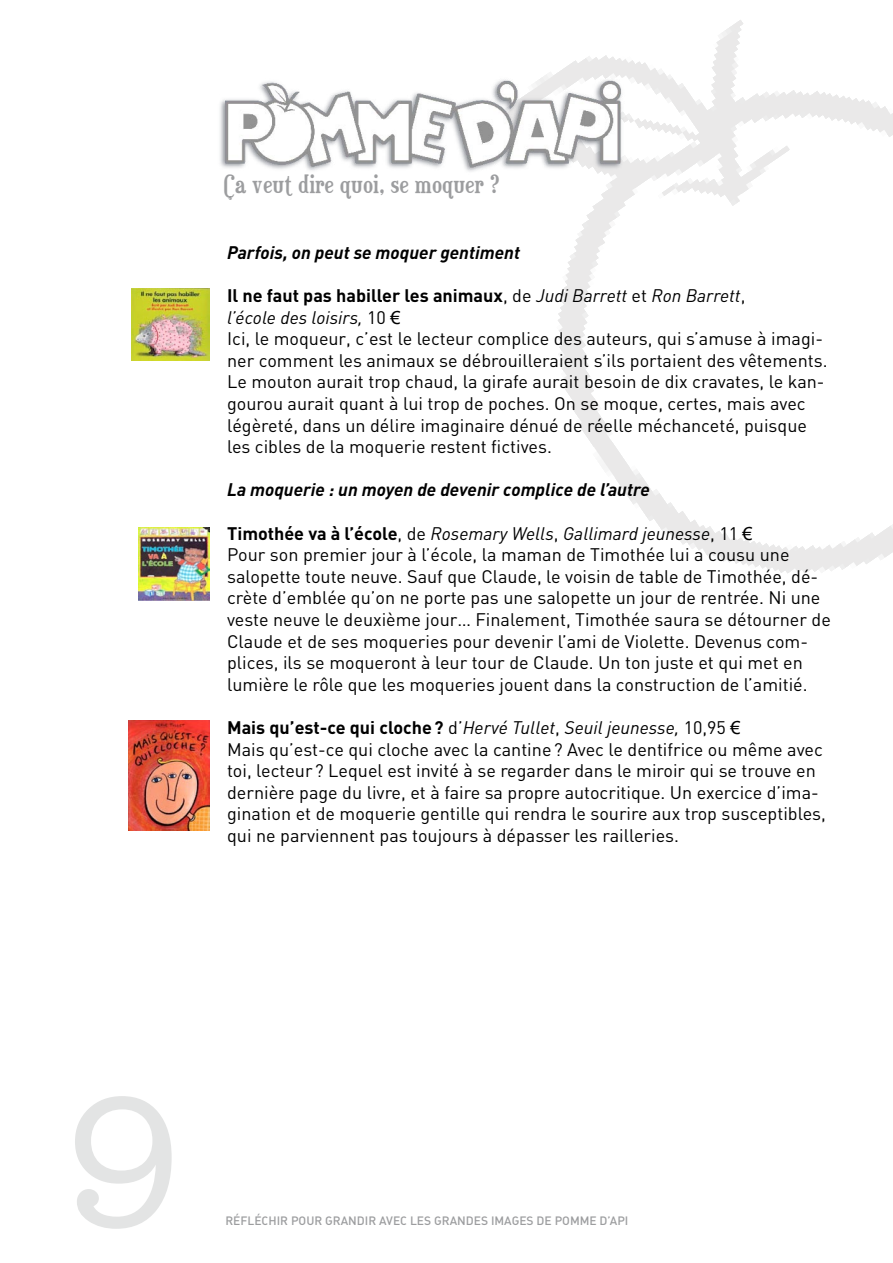
<style>
.page{position:relative;width:893px;height:1263px;background:#fff}
.page>*{position:absolute;margin:0;border:0;box-sizing:border-box;transform-origin:0 0}
.t1{font:700 27px "Euphorigenic";color:#9c9d9f}
.t2{font:18px/21.6px "DIN";color:#000}
.t3{font:italic 700 18px "DIN";color:#000}
.t4{font:12px "DIN Medium Alternate";color:#9c9d9f}
.s1{font-weight:700}
.s2{font-style:italic}
.s3{font-family:"Arial"}
</style>
<div class="page">
<img style="left:558px;top:20px;width:335px;height:554px">
<img style="left:220px;top:64px;width:439px;height:126px">
<img style="left:132px;top:288px;width:78px;height:72px">
<img style="left:128px;top:720px;width:82px;height:110px">
<img style="left:139px;top:527px;width:71px;height:73px">
<h1 class="t1" style="left:224px;top:172px;width:277px">ça veut dire quoi, se moquer ?</h1>
<p class="t3" style="left:227px;top:241px;width:294px">Parfois, on peut se moquer gentiment</p>
<p class="t2" style="left:227px;top:284px;width:602px"><span class="s1">Il ne faut pas habiller les animaux</span>, de <span class="s2">Judi Barrett</span> et <span class="s2">Ron Barrett</span>,<br><span class="s2">l’école des loisirs,</span> 10 <span class="s3">€<br></span>Ici, le moqueur, c’est le lecteur complice des auteurs, qui s’amuse à imagi&shy;ner comment les animaux se débrouilleraient s’ils portaient des vêtements.<br>Le mouton aurait trop chaud, la girafe aurait besoin de dix cravates, le kan&shy;gourou aurait quant à lui trop de poches. On se moque, certes, mais avec légèreté, dans un délire imaginaire dénué de réelle méchanceté, puisque les cibles de la moquerie restent fictives.</p>
<p class="t3" style="left:227px;top:478px;width:424px">La moquerie : un moyen de devenir complice de l’autre</p>
<p class="t2" style="left:227px;top:522px;width:605px"><span class="s1">Timothée va à l’école</span>, de <span class="s2">Rosemary Wells</span>, <span class="s2">Gallimard jeunesse</span>, 11 <span class="s3">€<br></span>Pour son premier jour à l’école, la maman de Timothée lui a cousu une salopette toute neuve. Sauf que Claude, le voisin de table de Timothée, dé&shy;crète d’emblée qu’on ne porte pas une salopette un jour de rentrée. Ni une veste neuve le deuxième jour… Finalement, Timothée saura se détourner de Claude et de ses moqueries pour devenir l’ami de Violette. Devenus com&shy;plices, ils se moqueront à leur tour de Claude. Un ton juste et qui met en lumière le rôle que les moqueries jouent dans la construction de l’amitié.</p>
<p class="t2" style="left:227px;top:716px;width:600px"><span class="s1">Mais qu’est-ce qui cloche?</span> d’<span class="s2">Hervé Tullet</span>, <span class="s2">Seuil jeunesse,</span> 10,95 <span class="s3">€<br></span>Mais qu’est-ce qui cloche avec la cantine? Avec le dentifrice ou même avec toi, lecteur ? Lequel est invité à se regarder dans le miroir qui se trouve en dernière page du livre, et à faire sa propre autocritique. Un exercice d’ima&shy;gination et de moquerie gentille qui rendra le sourire aux trop susceptibles, qui ne parviennent pas toujours à dépasser les railleries.</p>
<p class="t4" style="left:225px;top:1213px;width:405px">RÉFLÉCHIR POUR GRANDIR AVEC LES GRANDES IMAGES DE POMME D’API</p>
</div>
